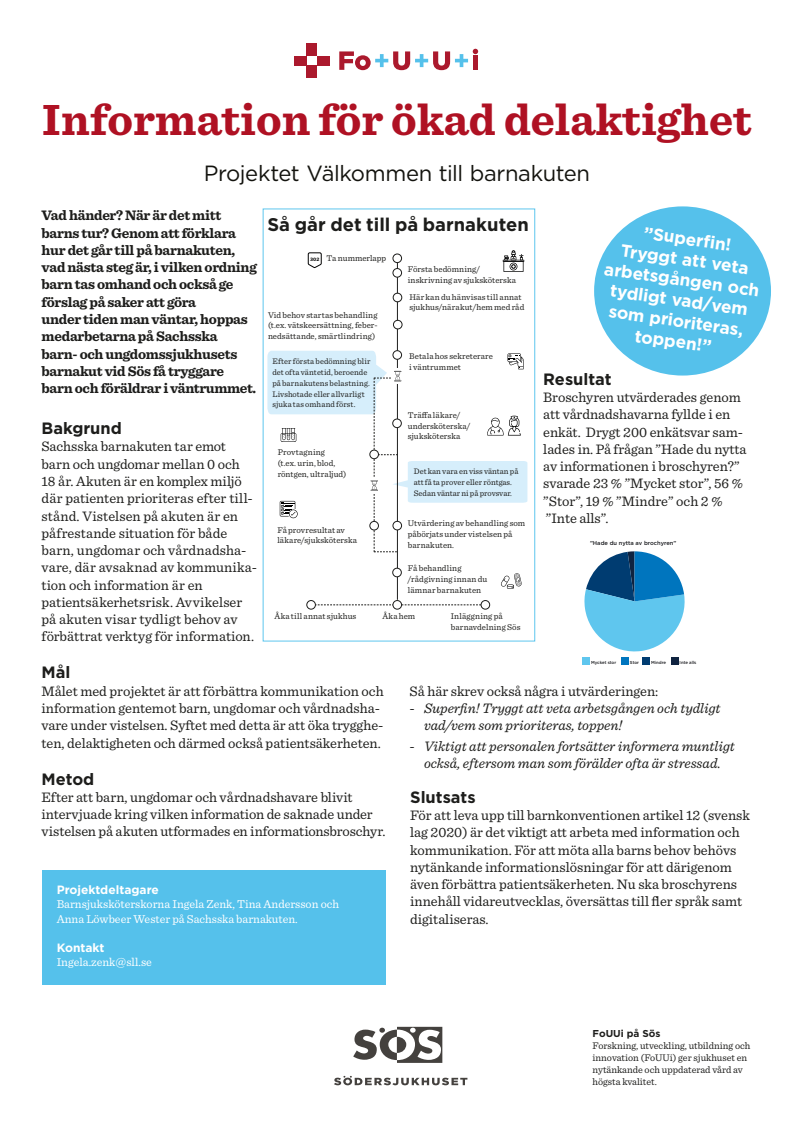
<style>
.page{position:relative;width:794px;height:1134px;background:#fff}
.page>*{position:absolute;margin:0;border:0;box-sizing:border-box;transform-origin:0 0}
.Stor_rubrik{font:700 45.6px "Sentinel";color:#af1123}
.t1{font:22px "Gotham";letter-spacing:-.02em;color:#13130e}
.t2{font:700 18.32px "Gotham";color:#1d1d1b}
.t3{font:700 17.2px/20.6px "Gotham";color:#fff;text-align:center}
.Brödtext{font:700 16.4px "Gotham";color:#1d1d1b}
.Brödtext-2{font:14.4px/17.3px "Sentinel";color:#1d1d1b}
.Ingress{font:700 14.4px/17.3px "Sentinel";letter-spacing:-.02em;color:#1d1d1b}
.Brödtext-3{font:italic 14.4px/17.3px "Sentinel";color:#1d1d1b}
.Namn_och_kontakt-brö{font:12px/14.4px "Sentinel";color:#fff}
.FoUUi_på_Sös-förklar{font:10px/12px "Sentinel";color:#1d1d1b}
.t4{font:8.76px/10.8px "Sentinel";letter-spacing:.01em;color:#1d1d1b}
.t5{font:8.32px/10.8px "Sentinel";color:#1d1d1b}
.t6{font:500 5.76px "Gotham";color:#1b1c20}
.t7{font:700 4.48px "Libre Franklin";color:#020202}
.t8{font:500 4.32px "Gotham";color:#1b1c20}
.s1{font-family:"Gotham";font-weight:700}
</style>
<div class="page">
<div style="left:307px;top:66px;width:10px;height:12px;background:#ab192d"></div>
<div style="left:307px;top:43px;width:10px;height:13px;background:#ab192d"></div>
<div style="left:317px;top:56px;width:12px;height:10px;background:#ab192d"></div>
<div style="left:294px;top:56px;width:13px;height:10px;background:#ab192d"></div>
<svg style="left:339px;top:49px;width:139px;height:21px"></svg>
<div style="left:594px;top:206px;width:177px;height:170px;background:#55c1eb;border-radius:50%"></div>
<svg style="left:353px;top:1027px;width:89px;height:36px"></svg>
<svg style="left:334px;top:1076px;width:133px;height:9px"></svg>
<div style="left:42px;top:870px;width:344px;height:115px;background:#55c1eb"></div>
<svg style="left:316px;top:604px;width:165px;height:1px"></svg>
<hr style="left:397px;top:260px;width:1px;height:340px;background:#1d1d1b">
<div style="left:393px;top:254px;width:8px;height:9px;background:#fff;border-radius:50%"></div>
<div style="left:392px;top:254px;width:10px;height:9px;border:1px solid #1d1d1b;border-radius:50%"></div>
<div style="left:393px;top:269px;width:8px;height:8px;background:#fff;border-radius:50%"></div>
<div style="left:392px;top:268px;width:10px;height:9px;border:1px solid #1d1d1b;border-radius:50%"></div>
<div style="left:392px;top:350px;width:10px;height:10px;border:1px solid #1d1d1b;border-radius:50%"></div>
<div style="left:393px;top:320px;width:9px;height:9px;background:#fff;border-radius:50%"></div>
<div style="left:393px;top:320px;width:9px;height:9px;border:1px solid #1d1d1b;border-radius:50%"></div>
<div style="left:393px;top:568px;width:8px;height:9px;background:#fff;border-radius:50%"></div>
<div style="left:392px;top:568px;width:10px;height:9px;border:1px solid #1d1d1b;border-radius:50%"></div>
<div style="left:369px;top:521px;width:10px;height:9px;border:1px solid #1d1d1b;border-radius:50%"></div>
<div style="left:393px;top:521px;width:8px;height:9px;background:#fff;border-radius:50%"></div>
<div style="left:392px;top:521px;width:10px;height:9px;border:1px solid #1d1d1b;border-radius:50%"></div>
<div style="left:393px;top:600px;width:8px;height:9px;background:#fff;border-radius:50%"></div>
<div style="left:392px;top:600px;width:10px;height:9px;border:1px solid #1d1d1b;border-radius:50%"></div>
<div style="left:481px;top:600px;width:9px;height:9px;border:1px solid #1d1d1b;border-radius:50%"></div>
<div style="left:306px;top:600px;width:10px;height:9px;border:1px solid #1d1d1b;border-radius:50%"></div>
<svg style="left:374px;top:530px;width:23px;height:22px"></svg>
<svg style="left:308px;top:252px;width:14px;height:16px"></svg>
<svg style="left:501px;top:573px;width:21px;height:16px"></svg>
<svg style="left:503px;top:250px;width:21px;height:22px"></svg>
<svg style="left:267px;top:351px;width:260px;height:170px"></svg>
<div style="left:393px;top:293px;width:9px;height:9px;background:#fff;border-radius:50%"></div>
<div style="left:393px;top:293px;width:9px;height:9px;border:1px solid #1d1d1b;border-radius:50%"></div>
<div style="left:263px;top:209px;width:272px;height:432px;border:1px solid #5ec6ee"></div>
<svg style="left:584px;top:551px;width:101px;height:101px"></svg>
<div style="left:582px;top:657px;width:8px;height:7px;background:#5fc6ee"></div>
<div style="left:621px;top:657px;width:8px;height:7px;background:#0075be"></div>
<div style="left:642px;top:657px;width:8px;height:7px;background:#003c71"></div>
<div style="left:671px;top:657px;width:7px;height:7px;background:#0f2340"></div>
<p class="Stor_rubrik" style="left:42px;top:84px;width:711px">Information för ökad delaktighet</p>
<p class="t1" style="left:204px;top:159px;width:388px">Projektet Välkommen till barnakuten</p>
<p class="Ingress" style="left:42px;top:206px;width:217px">Vad händer? När är det mitt barns tur? Genom att förklara hur det går till på barnakuten, vad nästa steg är, i vilken ordning barn tas omhand och också ge förslag på saker att göra<br>under tiden man väntar, hoppas medarbetarna på Sachsska barn- och ungdomssjukhusets barnakut vid Sös få tryggare barn och föräldrar i väntrummet.</p>
<p class="t2" style="left:267px;top:212px;width:263px">Så går det till på barnakuten</p>
<p class="t4" style="left:326px;top:252px;width:61px">Ta nummerlapp</p>
<p class="t4" style="left:408px;top:263px;width:110px">Första bedömning/ inskrivning av sjuksköterska</p>
<p class="t4" style="left:409px;top:291px;width:116px">Här kan du hänvisas till annat sjukhus/närakut/hem med råd</p>
<p class="t4" style="left:268px;top:309px;width:111px;text-align:justify">Vid behov startas behandling (t.ex. vätskeersättning, feber&shy;nedsättande, smärtlindring)</p>
<p class="t4" style="left:409px;top:350px;width:85px">Betala hos sekreterare i väntrummet</p>
<p class="t3" style="left:611px;top:217px;width:158px;rotate:8deg">”Superfi n!<br>Tryggt att veta arbetsgången och tydligt vad/vem som prioriteras, toppen!”</p>
<p class="t7" style="left:310px;top:256px;width:11px">302</p>
<p class="t5" style="left:272px;top:355px;width:99px">Efter första bedömning blir det ofta väntetid, beroende på barnakutens belastning.<br>Livshotade eller allvarligt sjuka tas omhand först.</p>
<p class="Brödtext" style="left:543px;top:368px;width:70px">Resultat</p>
<p class="Brödtext-2" style="left:543px;top:388px;width:204px">Broschyren utvärderades genom att vårdnadshavarna fyllde i en enkät. Drygt 200 enkätsvar sam&shy;lades in. På frågan ”Hade du nytta av informationen i broschyren?” svarade 23 % ”Mycket stor”, 56 % ”Stor”, 19 % ”Mindre” och 2 % ”Inte alls”.</p>
<p class="t4" style="left:408px;top:409px;width:64px">Träffa läkare/ undersköterska/ sjuksköterska</p>
<p class="Brödtext" style="left:42px;top:417px;width:82px">Bakgrund</p>
<p class="Brödtext-2" style="left:42px;top:437px;width:217px">Sachsska barnakuten tar emot barn och ungdomar mellan 0 och<br>18 år. Akuten är en komplex miljö där patienten prioriteras efter till&shy;stånd. Vistelsen på akuten är en påfrestande situation för både barn, ungdomar och vårdnadsha&shy;vare, där avsaknad av kommunika&shy;tion och information är en patientsäkerhetsrisk. Avvikelser på akuten visar tydligt behov av förbättrat verktyg för information.</p>
<p class="Brödtext" style="left:42px;top:662px;width:30px">Mål</p>
<p class="Brödtext-2" style="left:42px;top:681px;width:344px">Målet med projektet är att förbättra kommunikation och information gentemot barn, ungdomar och vårdnadsha&shy;vare under vistelsen. Syftet med detta är att öka trygghe&shy;ten, delaktigheten och därmed också patientsäkerheten.</p>
<p class="Brödtext" style="left:42px;top:768px;width:54px">Metod</p>
<p class="Brödtext-2" style="left:42px;top:787px;width:345px">Efter att barn, ungdomar och vårdnadshavare blivit intervjuade kring vilken information de saknade under vistelsen på akuten utformades en informationsbroschyr.</p>
<p class="t4" style="left:278px;top:446px;width:70px">Provtagning<br>(t.ex. urin, blod, röntgen, ultraljud)</p>
<p class="t5" style="left:414px;top:466px;width:106px">Det kan vara en viss väntan på att få ta prover eller röntgas.<br>Sedan väntar ni på provsvar.</p>
<p class="t4" style="left:408px;top:517px;width:119px">Utvärdering av behandling som påbörjats under vistelsen på barnakuten.</p>
<p class="t4" style="left:277px;top:524px;width:81px">Få provresultat av läkare/sjuksköterska</p>
<p class="t6" style="left:590px;top:539px;width:88px">”Hade du nytta av brochyren”</p>
<p class="t4" style="left:408px;top:562px;width:81px">Få behandling /rådgivning innan du lämnar barnakuten</p>
<p class="t4" style="left:274px;top:610px;width:83px">Åka till annat sjukhus</p>
<p class="t4" style="left:382px;top:610px;width:34px">Åka hem</p>
<p class="t4" style="left:451px;top:610px;width:71px">Inläggning på barnavdelning Sös</p>
<p class="t8" style="left:591px;top:659px;width:27px">Mycket stor</p>
<p class="t8" style="left:630px;top:659px;width:11px">Stor</p>
<p class="t8" style="left:651px;top:659px;width:16px">Mindre</p>
<p class="t8" style="left:679px;top:659px;width:18px">Inte alls</p>
<p class="Brödtext-2" style="left:410px;top:681px;width:250px">Så här skrev också några i utvärderingen:</p>
<p class="Brödtext-3" style="left:424px;top:699px;width:298px;text-indent:-14px">- Superfin! Tryggt att veta arbetsgången och tydligt vad/vem som prioriteras, toppen!</p>
<p class="Brödtext-3" style="left:410px;top:737px;width:327px;text-align:center">- Viktigt att personalen fortsätter informera muntligt också, eftersom man som förälder ofta är stressad.</p>
<p class="Brödtext" style="left:410px;top:786px;width:67px">Slutsats</p>
<p class="Brödtext-2" style="left:410px;top:806px;width:341px">För att leva upp till barnkonventionen artikel 12 (svensk lag 2020) är det viktigt att arbeta med information och kommunikation. För att möta alla barns behov behövs nytänkande informationslösningar för att därigenom även förbättra patientsäkerheten. Nu ska broschyrens innehåll vidareutvecklas, översättas till fler språk samt digitaliseras.</p>
<p class="Namn_och_kontakt-brö" style="left:57px;top:882px;width:284px"><span class="s1">Projektdeltagare<br></span>Barnsjuksköterskorna Ingela Zenk, Tina Andersson och<br>Anna Löwbeer Wester på Sachsska barnakuten.</p>
<p class="Namn_och_kontakt-brö" style="left:57px;top:939px;width:97px"><span class="s1">Kontakt<br></span>Ingela.zenk@sll.se</p>
<p class="FoUUi_på_Sös-förklar" style="left:592px;top:1027px;width:159px"><span class="s1">FoUUi på Sös<br></span>Forskning, utveckling, utbildning och innovation (FoUUi) ger sjukhuset en nytänkande och uppdaterad vård av högsta kvalitet.</p>
</div>
